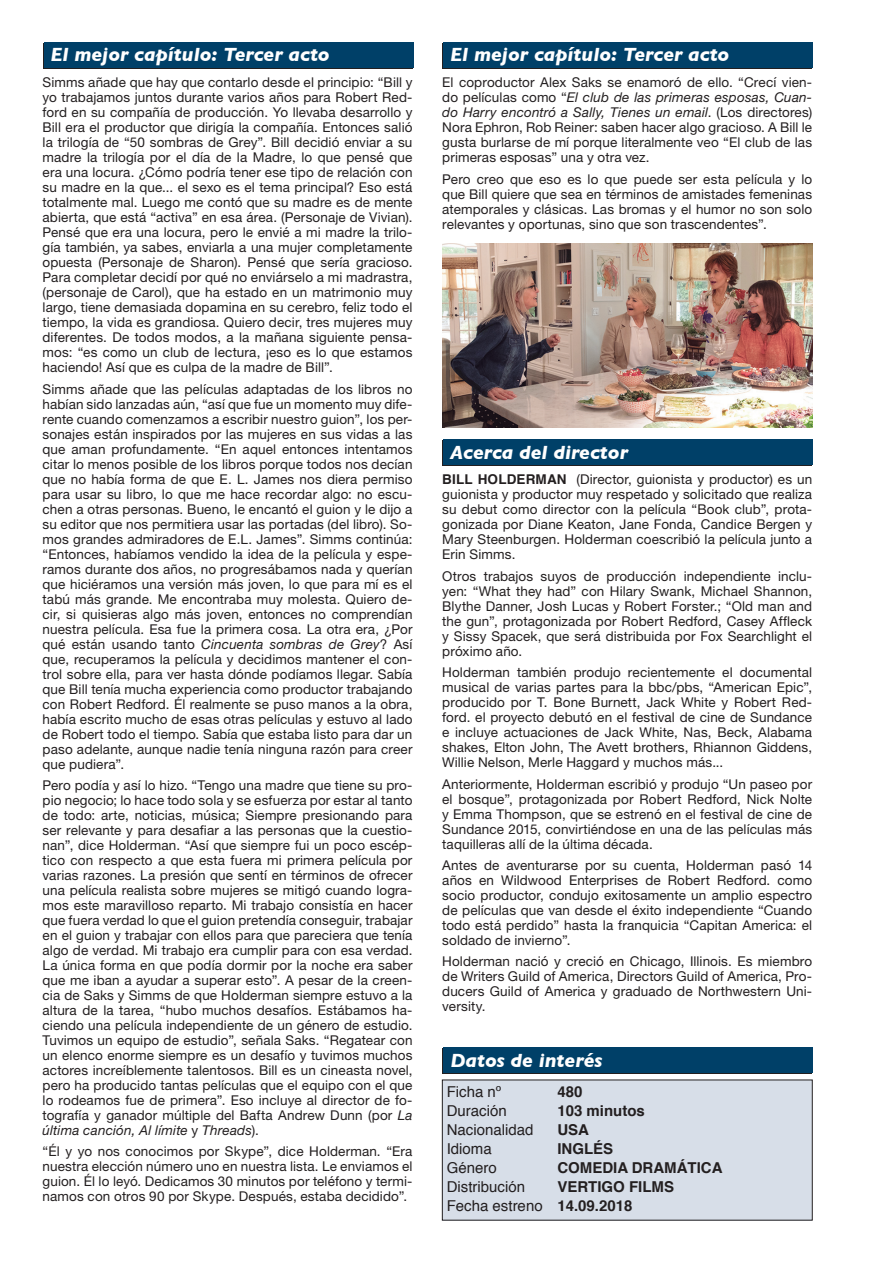
<style>
.page{position:relative;width:893px;height:1263px;background:#fff}
.page>*{position:absolute;margin:0;border:0;box-sizing:border-box;transform-origin:0 0}
.t1{font:italic 700 19.5px "Gill Sans";color:#fff}
.t2{font:15px "Helvetica";color:#231f20}
.t3{font:700 15px "Helvetica";color:#231f20}
.t4{font:13.5px/15px "Helvetica Neue";letter-spacing:.01em;color:#231f20;text-align:justify}
.s1{font-style:italic}
.s2{font-family:"Helvetica";font-weight:700}
.s3{font-weight:700}
</style>
<div class="page">
<div style="left:43px;top:44px;width:369px;height:25px;background:#231f20"></div>
<div style="left:44px;top:43px;width:370px;height:25px;background:#004068"></div>
<div style="left:442px;top:1049px;width:370px;height:25px;background:#231f20"></div>
<div style="left:443px;top:1048px;width:370px;height:25px;background:#004068"></div>
<div style="left:442px;top:1080px;width:370px;height:140px;background:#d7dee8"></div>
<div style="left:442px;top:441px;width:370px;height:25px;background:#231f20"></div>
<div style="left:443px;top:440px;width:370px;height:25px;background:#004068"></div>
<div style="left:442px;top:44px;width:370px;height:25px;background:#231f20"></div>
<div style="left:443px;top:43px;width:370px;height:25px;background:#004068"></div>
<img style="left:442px;top:243px;width:370px;height:184px">
<p class="t1" style="left:51px;top:43px;width:281px">El mejor capítulo: Tercer acto</p>
<p class="t4" style="left:43px;top:75px;width:371px">Simms añade que hay que contarlo desde el principio: “Bill y yo trabajamos juntos durante varios años para Robert Red&shy;ford en su compañía de producción. Yo llevaba desarrollo y Bill era el productor que dirigía la compañía. Entonces salió la trilogía de “50 sombras de Grey”. Bill decidió enviar a su madre la trilogía por el día de la Madre, lo que pensé que era una locura. ¿Cómo podría tener ese tipo de relación con su madre en la que... el sexo es el tema principal? Eso está totalmente mal. Luego me contó que su madre es de mente abierta, que está “activa” en esa área. (Personaje de Vivian).<br>Pensé que era una locura, pero le envié a mi madre la trilo&shy;gía también, ya sabes, enviarla a una mujer completamente opuesta (Personaje de Sharon). Pensé que sería gracioso.<br>Para completar decidí por qué no enviárselo a mi madrastra, (personaje de Carol), que ha estado en un matrimonio muy largo, tiene demasiada dopamina en su cerebro, feliz todo el tiempo, la vida es grandiosa. Quiero decir, tres mujeres muy diferentes. De todos modos, a la mañana siguiente pensa&shy;mos: “es como un club de lectura, ¡eso es lo que estamos haciendo! Así que es culpa de la madre de Bill”.</p>
<p class="t4" style="left:43px;top:381px;width:371px">Simms añade que las películas adaptadas de los libros no habían sido lanzadas aún, “así que fue un momento muy dife&shy;rente cuando comenzamos a escribir nuestro guion”, los per&shy;sonajes están inspirados por las mujeres en sus vidas a las que aman profundamente. “En aquel entonces intentamos citar lo menos posible de los libros porque todos nos decían que no había forma de que E. L. James nos diera permiso para usar su libro, lo que me hace recordar algo: no escu&shy;chen a otras personas. Bueno, le encantó el guion y le dijo a su editor que nos permitiera usar las portadas (del libro). So&shy;mos grandes admiradores de E.L. James”. Simms continúa: “Entonces, habíamos vendido la idea de la película y espe&shy;ramos durante dos años, no progresábamos nada y querían que hiciéramos una versión más joven, lo que para mí es el tabú más grande. Me encontraba muy molesta. Quiero de&shy;cir, si quisieras algo más joven, entonces no comprendían nuestra película. Esa fue la primera cosa. La otra era, ¿Por qué están usando tanto <span class="s1">Cincuenta sombras de Grey</span>? Así que, recuperamos la película y decidimos mantener el con&shy;trol sobre ella, para ver hasta dónde podíamos llegar. Sabía que Bill tenía mucha experiencia como productor trabajando con Robert Redford. Él realmente se puso manos a la obra, había escrito mucho de esas otras películas y estuvo al lado de Robert todo el tiempo. Sabía que estaba listo para dar un paso adelante, aunque nadie tenía ninguna razón para creer que pudiera”.</p>
<p class="t4" style="left:43px;top:777px;width:371px">Pero podía y así lo hizo. “Tengo una madre que tiene su pro&shy;pio negocio; lo hace todo sola y se esfuerza por estar al tanto de todo: arte, noticias, música; Siempre presionando para ser relevante y para desafiar a las personas que la cuestio&shy;nan”, dice Holderman. “Así que siempre fui un poco escép&shy;tico con respecto a que esta fuera mi primera película por varias razones. La presión que sentí en términos de ofrecer una película realista sobre mujeres se mitigó cuando logra&shy;mos este maravilloso reparto. Mi trabajo consistía en hacer que fuera verdad lo que el guion pretendía conseguir, trabajar en el guion y trabajar con ellos para que pareciera que tenía algo de verdad. Mi trabajo era cumplir para con esa verdad.<br>La única forma en que podía dormir por la noche era saber que me iban a ayudar a superar esto”. A pesar de la creen&shy;cia de Saks y Simms de que Holderman siempre estuvo a la altura de la tarea, “hubo muchos desafíos. Estábamos ha&shy;ciendo una película independiente de un género de estudio.<br>Tuvimos un equipo de estudio”, señala Saks. “Regatear con un elenco enorme siempre es un desafío y tuvimos muchos actores increíblemente talentosos. Bill es un cineasta novel, pero ha producido tantas películas que el equipo con el que lo rodeamos fue de primera”. Eso incluye al director de fo&shy;tografía y ganador múltiple del Bafta Andrew Dunn (por <span class="s1">La última canción, Al límite</span> y <span class="s1">Threads</span>).</p>
<p class="t4" style="left:43px;top:1144px;width:371px">“Él y yo nos conocimos por Skype”, dice Holderman. “Era nuestra elección número uno en nuestra lista. Le enviamos el guion. Él lo leyó. Dedicamos 30 minutos por teléfono y termi&shy;namos con otros 90 por Skype. Después, estaba decidido”.</p>
<p class="t1" style="left:450px;top:43px;width:281px">El mejor capítulo: Tercer acto</p>
<p class="t4" style="left:442px;top:75px;width:371px">El coproductor Alex Saks se enamoró de ello. “Crecí vien&shy;do películas como “<span class="s1">El club de las primeras esposas, Cuan&shy;do Harry encontró a Sally, Tienes un email</span>. (Los directores)<br>Nora Ephron, Rob Reiner: saben hacer algo gracioso. A Bill le gusta burlarse de mí porque literalmente veo “El club de las primeras esposas” una y otra vez.</p>
<p class="t4" style="left:442px;top:171px;width:371px">Pero creo que eso es lo que puede ser esta película y lo que Bill quiere que sea en términos de amistades femeninas atemporales y clásicas. Las bromas y el humor no son solo relevantes y oportunas, sino que son trascendentes”.</p>
<p class="t1" style="left:450px;top:441px;width:179px">Acerca del director</p>
<p class="t4" style="left:442px;top:472px;width:371px"><span class="s2">BILL HOLDERMAN</span> (Director, guionista y productor) es un guionista y productor muy respetado y solicitado que realiza su debut como director con la película “Book club”, prota&shy;gonizada por Diane Keaton, Jane Fonda, Candice Bergen y Mary Steenburgen. Holderman coescribió la película junto a Erin Simms.</p>
<p class="t4" style="left:442px;top:568px;width:371px">Otros trabajos suyos de producción independiente inclu&shy;yen: “What they had” con Hilary Swank, Michael Shannon, Blythe Danner, Josh Lucas y Robert Forster.; “Old man and the gun”, protagonizada por Robert Redford, Casey Affleck y Sissy Spacek, que será distribuida por Fox Searchlight el próximo año.</p>
<p class="t4" style="left:442px;top:665px;width:371px">Holderman también produjo recientemente el documental musical de varias partes para la bbc/pbs, “American Epic”, producido por T. Bone Burnett, Jack White y Robert Red&shy;ford. el proyecto debutó en el festival de cine de Sundance e incluye actuaciones de Jack White, Nas, Beck, Alabama shakes, Elton John, The Avett brothers, Rhiannon Giddens, Willie Nelson, Merle Haggard y muchos más...</p>
<p class="t4" style="left:442px;top:776px;width:371px">Anteriormente, Holderman escribió y produjo “Un paseo por el bosque”, protagonizada por Robert Redford, Nick Nolte y Emma Thompson, que se estrenó en el festival de cine de Sundance 2015, convirtiéndose en una de las películas más taquilleras allí de la última década.</p>
<p class="t4" style="left:442px;top:857px;width:371px">Antes de aventurarse por su cuenta, Holderman pasó 14 años en Wildwood Enterprises de Robert Redford. como socio productor, condujo exitosamente un amplio espectro de películas que van desde el éxito independiente “Cuando todo está perdido” hasta la franquicia “Capitan America: el soldado de invierno”.</p>
<p class="t4" style="left:442px;top:954px;width:371px">Holderman nació y creció en Chicago, Illinois. Es miembro de Writers Guild of America, Directors Guild of America, Pro&shy;ducers Guild of America y graduado de Northwestern Uni&shy;versity.</p>
<p class="t1" style="left:450px;top:1048px;width:154px">Datos de interés</p>
<p class="t2" style="left:447px;top:1080px;width:56px">Ficha nº</p>
<p class="t3" style="left:557px;top:1079px;width:27px">480</p>
<p class="t2" style="left:447px;top:1099px;width:62px">Duración</p>
<p class="t3" style="left:557px;top:1098px;width:89px">103 minutos</p>
<p class="t2" style="left:447px;top:1118px;width:88px">Nacionalidad</p>
<p class="t3" style="left:557px;top:1117px;width:33px">USA</p>
<p class="t2" style="left:447px;top:1137px;width:47px">Idioma</p>
<p class="t3" style="left:557px;top:1136px;width:57px">INGLÉS</p>
<p class="t2" style="left:447px;top:1156px;width:52px">Género</p>
<p class="t3" style="left:557px;top:1155px;width:167px">COMEDIA DRAMÁTICA</p>
<p class="t2" style="left:447px;top:1175px;width:80px">Distribución</p>
<p class="t3" style="left:557px;top:1174px;width:118px">VERTIGO FILMS</p>
<p class="t2" style="left:447px;top:1194px;width:187px">Fecha estreno <span class="s3">14.09.2018</span></p>
</div>
